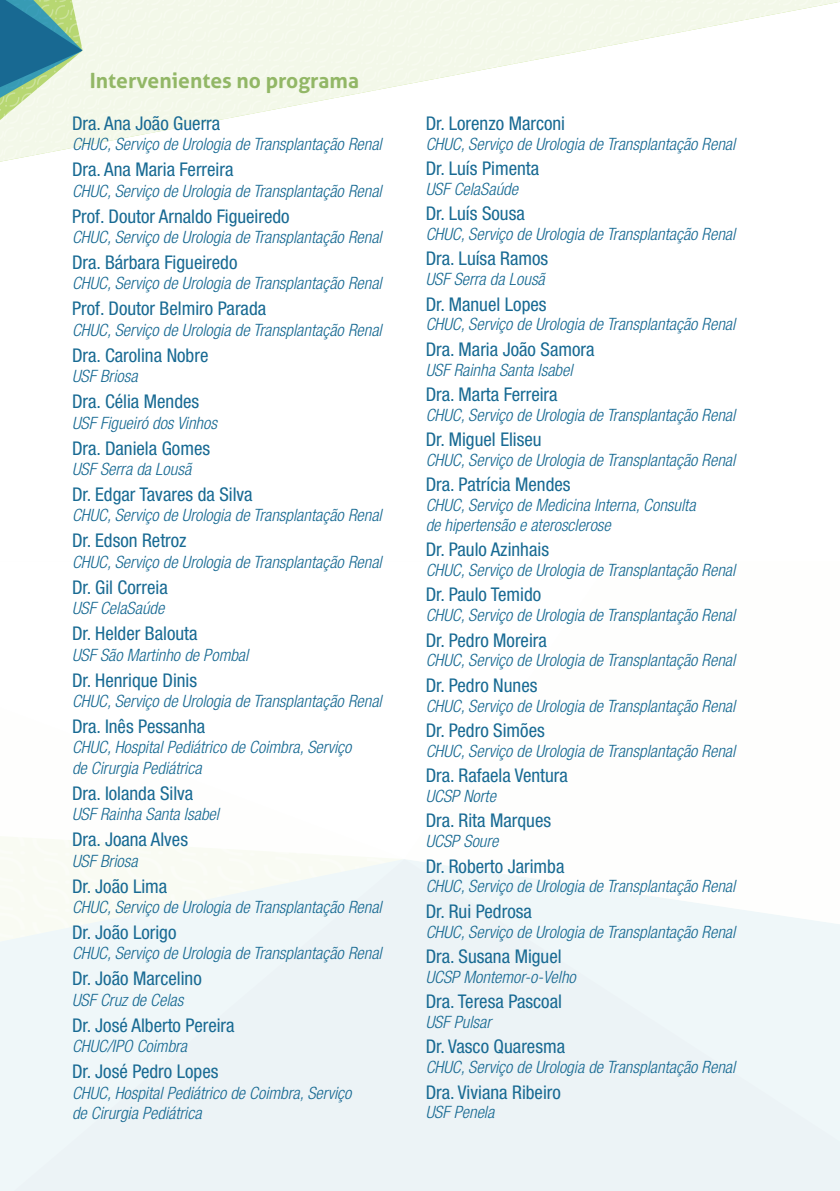
<style>
.page{position:relative;width:840px;height:1191px;background:#fff}
.page>*{position:absolute;margin:0;border:0;box-sizing:border-box;transform-origin:0 0}
.t1{font:700 21px "Aller";color:#92b766}
.t2{font:condensed 19px "Helvetica Neue LT Std";color:#186a93}
.t3{font:italic 300 condensed 17px/20.4px "Helvetica Neue LT Std";color:#186a93}
</style>
<div class="page">
<svg style="left:0;top:0;width:839px;height:162px;fill:#f7faef"></svg>
<div style="left:0;top:966px;width:839px;height:225px;background:#ecf3f6"></div>
<svg style="left:0;top:859px;width:839px;height:107px;fill:#eff7f9"></svg>
<svg style="left:0;top:836px;width:389px;height:23px"></svg>
<p class="t1" style="left:90px;top:67px;width:270px">Intervenientes no programa</p>
<p class="t2" style="left:72px;top:112px;width:150px">Dra. Ana João Guerra</p>
<p class="t3" style="left:72px;top:134px;width:311px">CHUC, Serviço de Urologia de Transplantação Renal</p>
<p class="t2" style="left:72px;top:158px;width:163px">Dra. Ana Maria Ferreira</p>
<p class="t3" style="left:72px;top:181px;width:311px">CHUC, Serviço de Urologia de Transplantação Renal</p>
<p class="t2" style="left:72px;top:205px;width:219px">Prof. Doutor Arnaldo Figueiredo</p>
<p class="t3" style="left:72px;top:227px;width:311px">CHUC, Serviço de Urologia de Transplantação Renal</p>
<p class="t2" style="left:72px;top:251px;width:167px">Dra. Bárbara Figueiredo</p>
<p class="t3" style="left:72px;top:274px;width:311px">CHUC, Serviço de Urologia de Transplantação Renal</p>
<p class="t2" style="left:72px;top:298px;width:195px">Prof. Doutor Belmiro Parada</p>
<p class="t3" style="left:72px;top:320px;width:311px">CHUC, Serviço de Urologia de Transplantação Renal</p>
<p class="t2" style="left:72px;top:344px;width:138px">Dra. Carolina Nobre</p>
<p class="t3" style="left:72px;top:366px;width:67px">USF Briosa</p>
<p class="t2" style="left:72px;top:390px;width:129px">Dra. Célia Mendes</p>
<p class="t3" style="left:72px;top:413px;width:146px">USF Figueiró dos Vinhos</p>
<p class="t2" style="left:72px;top:437px;width:139px">Dra. Daniela Gomes</p>
<p class="t3" style="left:72px;top:459px;width:121px">USF Serra da Lousã</p>
<p class="t2" style="left:72px;top:483px;width:182px">Dr. Edgar Tavares da Silva</p>
<p class="t3" style="left:72px;top:505px;width:311px">CHUC, Serviço de Urologia de Transplantação Renal</p>
<p class="t2" style="left:72px;top:529px;width:116px">Dr. Edson Retroz</p>
<p class="t3" style="left:72px;top:552px;width:311px">CHUC, Serviço de Urologia de Transplantação Renal</p>
<p class="t2" style="left:72px;top:576px;width:97px">Dr. Gil Correia</p>
<p class="t3" style="left:72px;top:598px;width:94px">USF CelaSaúde</p>
<p class="t2" style="left:72px;top:622px;width:127px">Dr. Helder Balouta</p>
<p class="t3" style="left:72px;top:645px;width:178px">USF São Martinho de Pombal</p>
<p class="t2" style="left:72px;top:669px;width:127px">Dr. Henrique Dinis</p>
<p class="t3" style="left:72px;top:691px;width:311px">CHUC, Serviço de Urologia de Transplantação Renal</p>
<p class="t2" style="left:72px;top:715px;width:135px">Dra. Inês Pessanha</p>
<p class="t3" style="left:72px;top:737px;width:281px">CHUC, Hospital Pediátrico de Coimbra, Serviço de Cirurgia Pediátrica</p>
<p class="t2" style="left:72px;top:782px;width:123px">Dra. Iolanda Silva</p>
<p class="t3" style="left:72px;top:804px;width:148px">USF Rainha Santa Isabel</p>
<p class="t2" style="left:72px;top:828px;width:117px">Dra. Joana Alves</p>
<p class="t3" style="left:72px;top:850px;width:67px">USF Briosa</p>
<p class="t2" style="left:72px;top:875px;width:97px">Dr. João Lima</p>
<p class="t3" style="left:72px;top:897px;width:311px">CHUC, Serviço de Urologia de Transplantação Renal</p>
<p class="t2" style="left:72px;top:921px;width:106px">Dr. João Lorigo</p>
<p class="t3" style="left:72px;top:943px;width:311px">CHUC, Serviço de Urologia de Transplantação Renal</p>
<p class="t2" style="left:72px;top:967px;width:131px">Dr. João Marcelino</p>
<p class="t3" style="left:72px;top:990px;width:113px">USF Cruz de Celas</p>
<p class="t2" style="left:72px;top:1014px;width:164px">Dr. José Alberto Pereira</p>
<p class="t3" style="left:72px;top:1036px;width:117px">CHUC/IPO Coimbra</p>
<p class="t2" style="left:72px;top:1060px;width:148px">Dr. José Pedro Lopes</p>
<p class="t3" style="left:72px;top:1082px;width:281px">CHUC, Hospital Pediátrico de Coimbra, Serviço de Cirurgia Pediátrica</p>
<p class="t2" style="left:425px;top:112px;width:141px">Dr. Lorenzo Marconi</p>
<p class="t3" style="left:425px;top:134px;width:311px">CHUC, Serviço de Urologia de Transplantação Renal</p>
<p class="t2" style="left:425px;top:157px;width:115px">Dr. Luís Pimenta</p>
<p class="t3" style="left:425px;top:179px;width:94px">USF CelaSaúde</p>
<p class="t2" style="left:425px;top:202px;width:101px">Dr. Luís Sousa</p>
<p class="t3" style="left:425px;top:224px;width:311px">CHUC, Serviço de Urologia de Transplantação Renal</p>
<p class="t2" style="left:425px;top:248px;width:124px">Dra. Luísa Ramos</p>
<p class="t3" style="left:425px;top:269px;width:121px">USF Serra da Lousã</p>
<p class="t2" style="left:425px;top:293px;width:122px">Dr. Manuel Lopes</p>
<p class="t3" style="left:425px;top:314px;width:311px">CHUC, Serviço de Urologia de Transplantação Renal</p>
<p class="t2" style="left:425px;top:338px;width:170px">Dra. Maria João Samora</p>
<p class="t3" style="left:425px;top:360px;width:148px">USF Rainha Santa Isabel</p>
<p class="t2" style="left:425px;top:383px;width:133px">Dra. Marta Ferreira</p>
<p class="t3" style="left:425px;top:405px;width:311px">CHUC, Serviço de Urologia de Transplantação Renal</p>
<p class="t2" style="left:425px;top:428px;width:117px">Dr. Miguel Eliseu</p>
<p class="t3" style="left:425px;top:450px;width:311px">CHUC, Serviço de Urologia de Transplantação Renal</p>
<p class="t2" style="left:425px;top:473px;width:146px">Dra. Patrícia Mendes</p>
<p class="t3" style="left:425px;top:495px;width:271px;line-height:19.8px">CHUC, Serviço de Medicina Interna, Consulta de hipertensão e aterosclerose</p>
<p class="t2" style="left:425px;top:538px;width:125px">Dr. Paulo Azinhais</p>
<p class="t3" style="left:425px;top:560px;width:311px">CHUC, Serviço de Urologia de Transplantação Renal</p>
<p class="t2" style="left:425px;top:584px;width:117px">Dr. Paulo Temido</p>
<p class="t3" style="left:425px;top:605px;width:311px">CHUC, Serviço de Urologia de Transplantação Renal</p>
<p class="t2" style="left:425px;top:629px;width:123px">Dr. Pedro Moreira</p>
<p class="t3" style="left:425px;top:650px;width:311px">CHUC, Serviço de Urologia de Transplantação Renal</p>
<p class="t2" style="left:425px;top:674px;width:113px">Dr. Pedro Nunes</p>
<p class="t3" style="left:425px;top:696px;width:311px">CHUC, Serviço de Urologia de Transplantação Renal</p>
<p class="t2" style="left:425px;top:719px;width:121px">Dr. Pedro Simões</p>
<p class="t3" style="left:425px;top:741px;width:311px">CHUC, Serviço de Urologia de Transplantação Renal</p>
<p class="t2" style="left:425px;top:764px;width:144px">Dra. Rafaela Ventura</p>
<p class="t3" style="left:425px;top:786px;width:72px">UCSP Norte</p>
<p class="t2" style="left:425px;top:809px;width:127px">Dra. Rita Marques</p>
<p class="t3" style="left:425px;top:831px;width:74px">UCSP Soure</p>
<p class="t2" style="left:425px;top:855px;width:140px">Dr. Roberto Jarimba</p>
<p class="t3" style="left:425px;top:876px;width:311px">CHUC, Serviço de Urologia de Transplantação Renal</p>
<p class="t2" style="left:425px;top:900px;width:108px">Dr. Rui Pedrosa</p>
<p class="t3" style="left:425px;top:921px;width:311px">CHUC, Serviço de Urologia de Transplantação Renal</p>
<p class="t2" style="left:425px;top:945px;width:137px">Dra. Susana Miguel</p>
<p class="t3" style="left:425px;top:967px;width:151px">UCSP Montemor-o-Velho</p>
<p class="t2" style="left:425px;top:990px;width:138px">Dra. Teresa Pascoal</p>
<p class="t3" style="left:425px;top:1012px;width:67px">USF Pulsar</p>
<p class="t2" style="left:425px;top:1035px;width:141px">Dr. Vasco Quaresma</p>
<p class="t3" style="left:425px;top:1057px;width:311px">CHUC, Serviço de Urologia de Transplantação Renal</p>
<p class="t2" style="left:425px;top:1080px;width:137px">Dra. Viviana Ribeiro</p>
<p class="t3" style="left:425px;top:1102px;width:70px">USF Penela</p>
</div>
